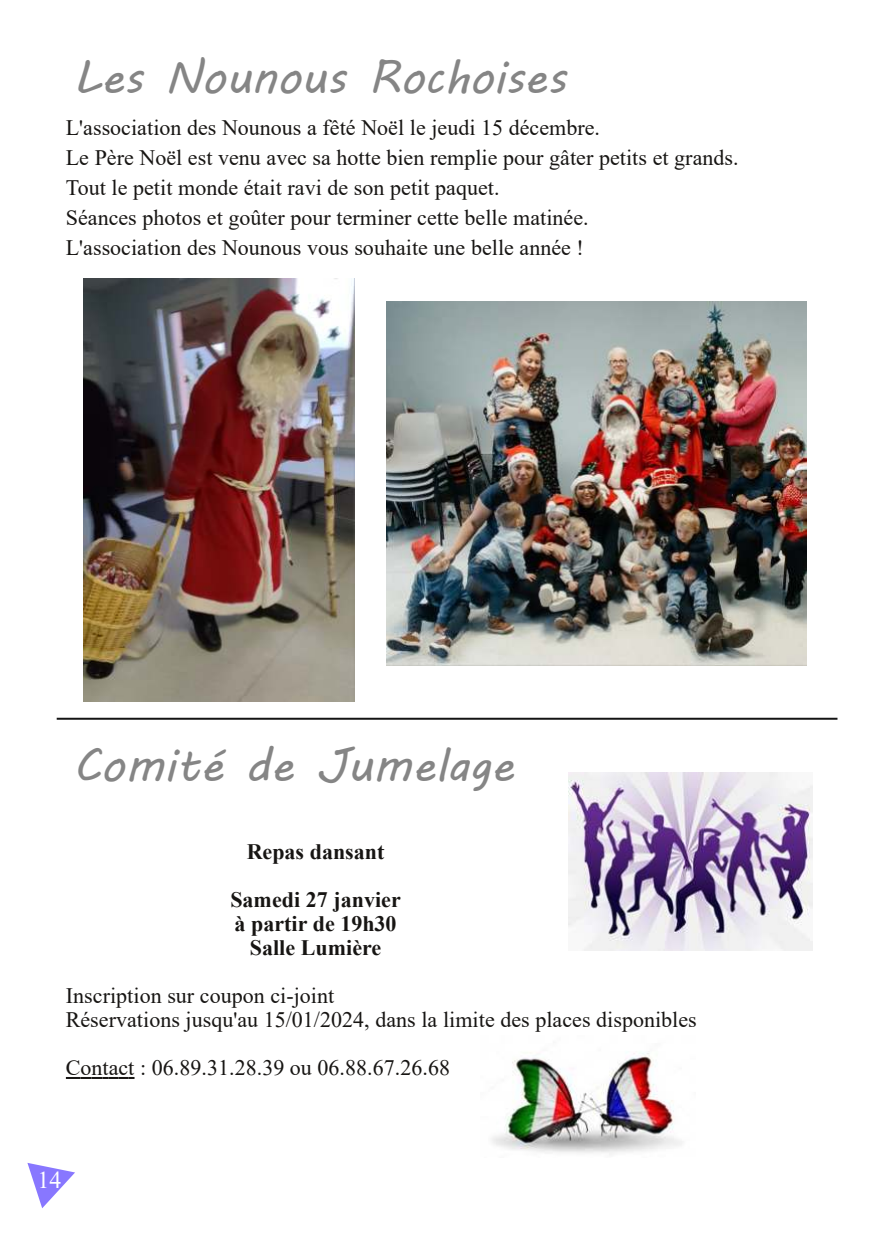
<style>
.page{position:relative;width:896px;height:1248px;background:#fff}
.page>*{position:absolute;margin:0;border:0;box-sizing:border-box;transform-origin:0 0}
.t1{font:46px "MV Boli";color:#858585}
.t2{font:24px "Times New Roman";color:#fff}
.t3{font:22px/30px "Times New Roman";color:#171513}
.t4{font:700 22px/48px "Times New Roman";color:#171513;text-align:center}
</style>
<div class="page">
<img style="left:83px;top:279px;width:272px;height:422px">
<hr style="left:57px;top:717px;width:780px;height:2px;background:#141414">
<svg style="left:66px;top:1077px;width:68px;height:1px"></svg>
<img style="left:568px;top:772px;width:244px;height:178px">
<svg style="left:27px;top:1163px;width:48px;height:45px"></svg>
<img style="left:386px;top:301px;width:420px;height:364px">
<img style="left:492px;top:1051px;width:190px;height:104px">
<h1 class="t1" style="left:73px;top:45px;width:494px">Les Nounous Rochoises</h1>
<p class="t3" style="left:66px;top:112px;width:674px">L'association des Nounous a fêté Noël le jeudi 15 décembre.<br>Le Père Noël est venu avec sa hotte bien remplie pour gâter petits et grands.<br>Tout le petit monde était ravi de son petit paquet.<br>Séances photos et goûter pour terminer cette belle matinée.<br>L'association des Nounous vous souhaite une belle année !</p>
<h1 class="t1" style="left:73px;top:733px;width:442px">Comité de Jumelage</h1>
<p class="t4" style="left:230px;top:826px;width:172px">Repas dansant<br>Samedi 27 janvier</p>
<p class="t4" style="left:235px;top:910px;width:164px;line-height:24px">à partir de 19h30<br>Salle Lumière</p>
<p class="t3" style="left:66px;top:982px;width:632px;line-height:24px">Inscription sur coupon ci-joint<br>Réservations jusqu'au 15/01/2024, dans la limite des places disponibles</p>
<p class="t3" style="left:66px;top:1051px;width:385px">Contact : 06.89.31.28.39 ou 06.88.67.26.68</p>
<p class="t2" style="left:37px;top:1163px;width:25px">14</p>
</div>
